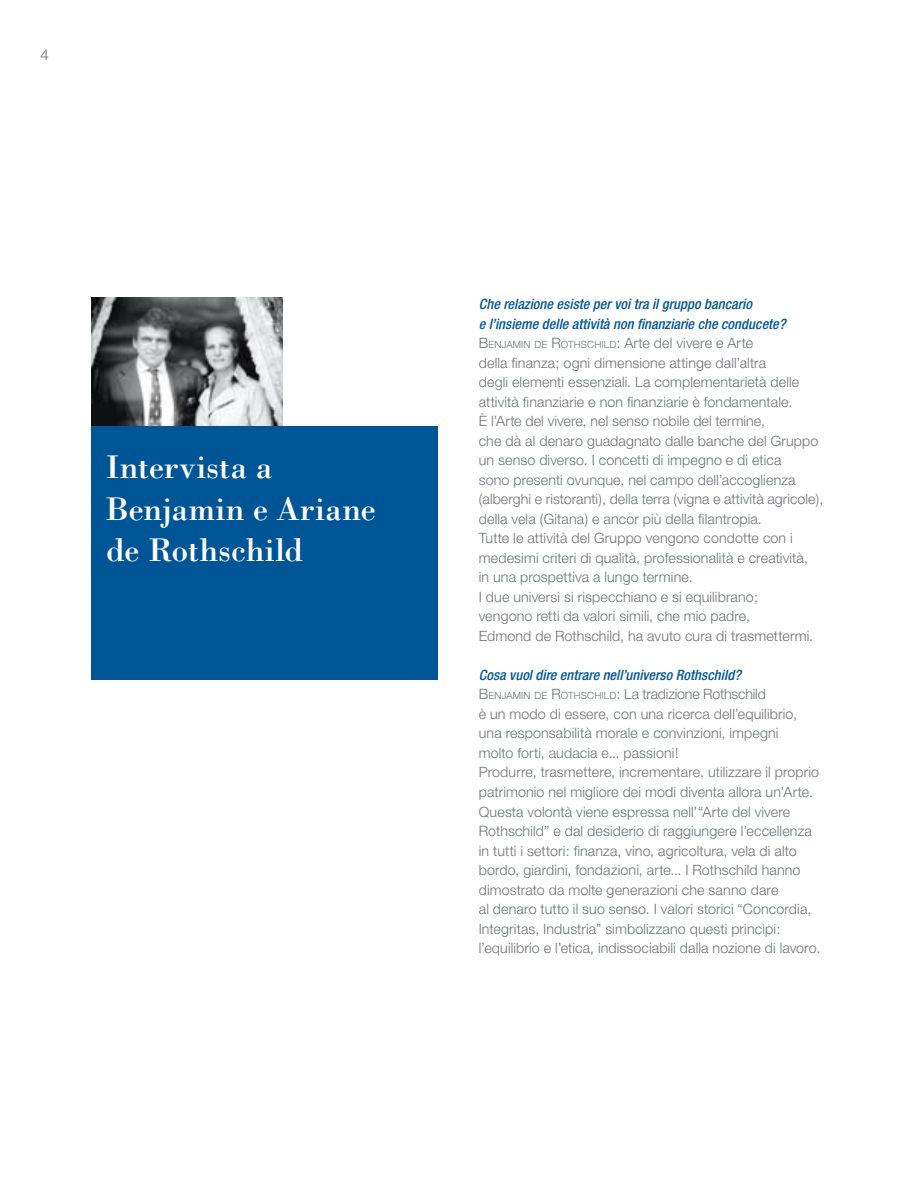
<style>
.page{position:relative;width:915px;height:1191px;background:#fff}
.page>*{position:absolute;margin:0;border:0;box-sizing:border-box;transform-origin:0 0}
.t1{font:33.75px/41.5px "Bodoni";color:#fff}
.t2{font:300 15px "Helvetica Neue";color:#6a737b}
.t3{font:300 14.25px/19.5px "Helvetica Neue";letter-spacing:.01em;color:#6a737b}
.s1{font-weight:500;font-style:italic;font-stretch:condensed;color:#005596}
.s2{font-size:10.05px}
</style>
<div class="page">
<img style="left:91px;top:298px;width:191px;height:128px">
<div style="left:91px;top:426px;width:347px;height:254px;background:#005596"></div>
<p class="t2" style="left:41px;top:49px;width:10px">4</p>
<h1 class="t1" style="left:106px;top:449px;width:271px">Intervista a<br>Benjamin e Ariane de Rothschild</h1>
<p class="t3" style="left:478px;top:296px;width:346px"><span class="s1">Che relazione esiste per voi tra il gruppo bancario<br>e l’insieme delle attività non finanziarie che conducete?<br></span>B<span class="s2">ENJAMIN DE</span> R<span class="s2">OTHSCHILD</span>: Arte del vivere e Arte<br>della finanza; ogni dimensione attinge dall’altra<br>degli elementi essenziali. La complementarietà delle attività finanziarie e non finanziarie è fondamentale.<br>È l’Arte del vivere, nel senso nobile del termine,<br>che dà al denaro guadagnato dalle banche del Gruppo un senso diverso. I concetti di impegno e di etica<br>sono presenti ovunque, nel campo dell’accoglienza (alberghi e ristoranti), della terra (vigna e attività agricole), della vela (Gitana) e ancor più della filantropia.<br>Tutte le attività del Gruppo vengono condotte con i medesimi criteri di qualità, professionalità e creatività,<br>in una prospettiva a lungo termine.<br>I due universi si rispecchiano e si equilibrano;<br>vengono retti da valori simili, che mio padre,<br>Edmond de Rothschild, ha avuto cura di trasmettermi.</p>
<p class="t3" style="left:478px;top:666px;width:343px"><span class="s1">Cosa vuol dire entrare nell’universo Rothschild?<br></span>B<span class="s2">ENJAMIN DE</span> R<span class="s2">OTHSCHILD</span>: La tradizione Rothschild<br>è un modo di essere, con una ricerca dell’equilibrio, una responsabilità morale e convinzioni, impegni<br>molto forti, audacia e... passioni!<br>Produrre, trasmettere, incrementare, utilizzare il proprio patrimonio nel migliore dei modi diventa allora un’Arte.<br>Questa volontà viene espressa nell’“Arte del vivere Rothschild” e dal desiderio di raggiungere l’eccellenza in tutti i settori: finanza, vino, agricoltura, vela di alto bordo, giardini, fondazioni, arte... I Rothschild hanno dimostrato da molte generazioni che sanno dare<br>al denaro tutto il suo senso. I valori storici “Concordia, Integritas, Industria” simbolizzano questi princìpi: l’equilibrio e l’etica, indissociabili dalla nozione di lavoro.</p>
</div>
